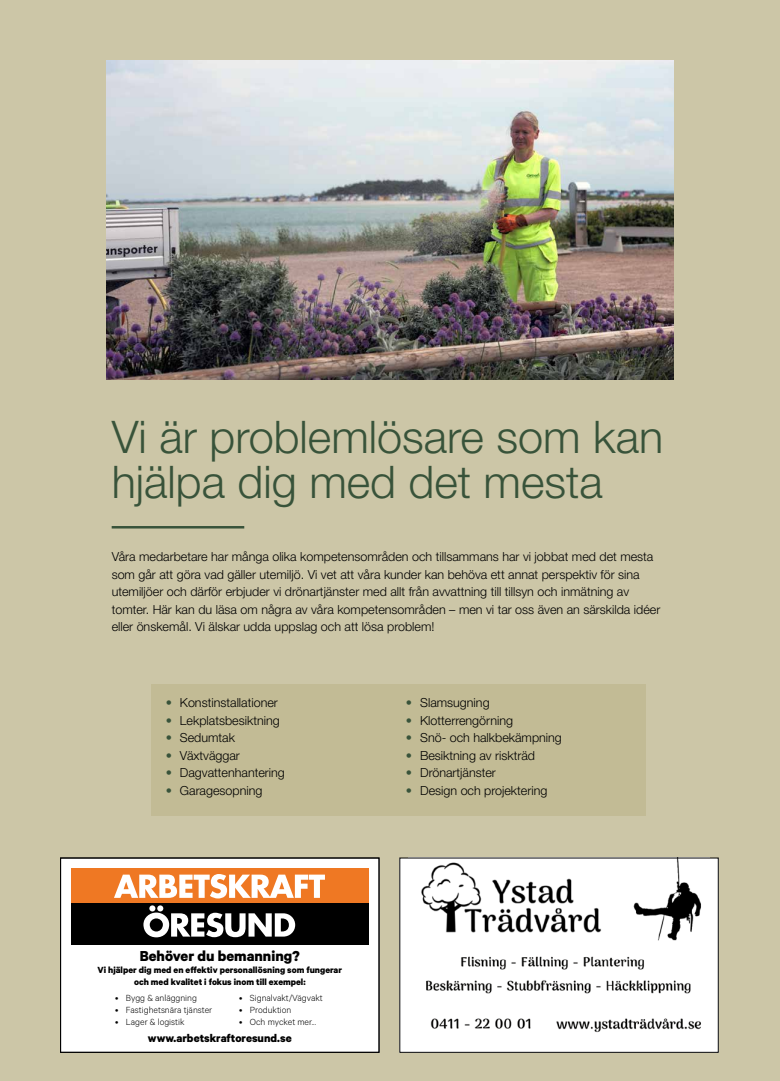
<style>
.page{position:relative;width:780px;height:1081px;background:#ccc6a7}
.page>*{position:absolute;margin:0;border:0;box-sizing:border-box;transform-origin:0 0}
.t1{font:300 45px/45px "Helvetica Neue LT Std";color:#38533a}
.t2{font:700 16.25px "Calibre";color:#000}
.t3{font:300 12.5px/17.5px "Helvetica Neue LT Std";color:#000}
.t4{font:700 12.5px "Calibre";color:#000}
.t5{font:300 10px "Calibre";color:#000}
.t6{font:700 10px/12px "Calibre";color:#000;text-align:center}
.s1{font-weight:900;color:#38533a}
</style>
<div class="page">
<img style="left:106px;top:60px;width:567px;height:319px">
<div style="left:60px;top:857px;width:319px;height:195px;background:#fff"></div>
<div style="left:71px;top:868px;width:298px;height:35px;background:#ef7823"></div>
<div style="left:71px;top:903px;width:298px;height:41px;background:#000"></div>
<svg style="left:143px;top:905px;width:152px;height:32px"></svg>
<svg style="left:114px;top:874px;width:211px;height:24px"></svg>
<div style="left:60px;top:857px;width:319px;height:195px;border:1px solid #000"></div>
<div style="left:399px;top:857px;width:319px;height:195px;background:#fff"></div>
<img style="left:421px;top:859px;width:280px;height:174px">
<hr style="left:112px;top:526px;width:132px;height:2px;background:#38533a">
<div style="left:151px;top:684px;width:495px;height:131px;background:#c2bb95"></div>
<h1 class="t1" style="left:112px;top:413px;width:553px">Vi är problemlösare som kan hjälpa dig med det mesta</h1>
<p class="t3" style="left:112px;top:548px;width:550px">Våra medarbetare har många olika kompetensområden och tillsammans har vi jobbat med det mesta som går att göra vad gäller utemiljö. Vi vet att våra kunder kan behöva ett annat perspektiv för sina utemiljöer och därför erbjuder vi drönartjänster med allt från avvattning till tillsyn och inmätning av tomter. Här kan du läsa om några av våra kompetensområden – men vi tar oss även an särskilda idéer eller önskemål. Vi älskar udda uppslag och att lösa problem!</p>
<p class="t3" style="left:166px;top:694px;width:114px"><span class="s1">•</span> Konstinstallationer</p>
<p class="t3" style="left:166px;top:711px;width:115px"><span class="s1">•</span> Lekplatsbesiktning</p>
<p class="t3" style="left:166px;top:729px;width:71px"><span class="s1">•</span> Sedumtak</p>
<p class="t3" style="left:166px;top:746px;width:76px"><span class="s1">•</span> Växtväggar</p>
<p class="t3" style="left:166px;top:764px;width:121px"><span class="s1">•</span> Dagvattenhantering</p>
<p class="t3" style="left:166px;top:781px;width:98px"><span class="s1">•</span> Garagesopning</p>
<h2 class="t2" style="left:140px;top:946px;width:162px">Behöver du bemanning?</h2>
<p class="t6" style="left:97px;top:964px;width:246px">Vi hjälper dig med en effektiv personallösning som fungerar och med kvalitet i fokus inom till exempel:</p>
<p class="t5" style="left:115px;top:992px;width:83px">• Bygg &amp; anläggning</p>
<p class="t5" style="left:115px;top:1004px;width:99px">• Fastighetsnära tjänster</p>
<p class="t5" style="left:115px;top:1016px;width:71px">• Lager &amp; logistik</p>
<p class="t5" style="left:239px;top:992px;width:85px">• Signalvakt/Vägvakt</p>
<p class="t5" style="left:239px;top:1004px;width:54px">• Produktion</p>
<p class="t5" style="left:239px;top:1016px;width:78px">• Och mycket mer...</p>
<p class="t4" style="left:148px;top:1030px;width:145px">www.arbetskraftoresund.se</p>
<p class="t3" style="left:406px;top:694px;width:85px"><span class="s1">•</span> Slamsugning</p>
<p class="t3" style="left:406px;top:711px;width:109px"><span class="s1">•</span> Klotterrengörning</p>
<p class="t3" style="left:406px;top:729px;width:157px"><span class="s1">•</span> Snö- och halkbekämpning</p>
<p class="t3" style="left:406px;top:746px;width:131px"><span class="s1">•</span> Besiktning av riskträd</p>
<p class="t3" style="left:406px;top:764px;width:91px"><span class="s1">•</span> Drönartjänster</p>
<p class="t3" style="left:406px;top:781px;width:143px"><span class="s1">•</span> Design och projektering</p>
</div>
